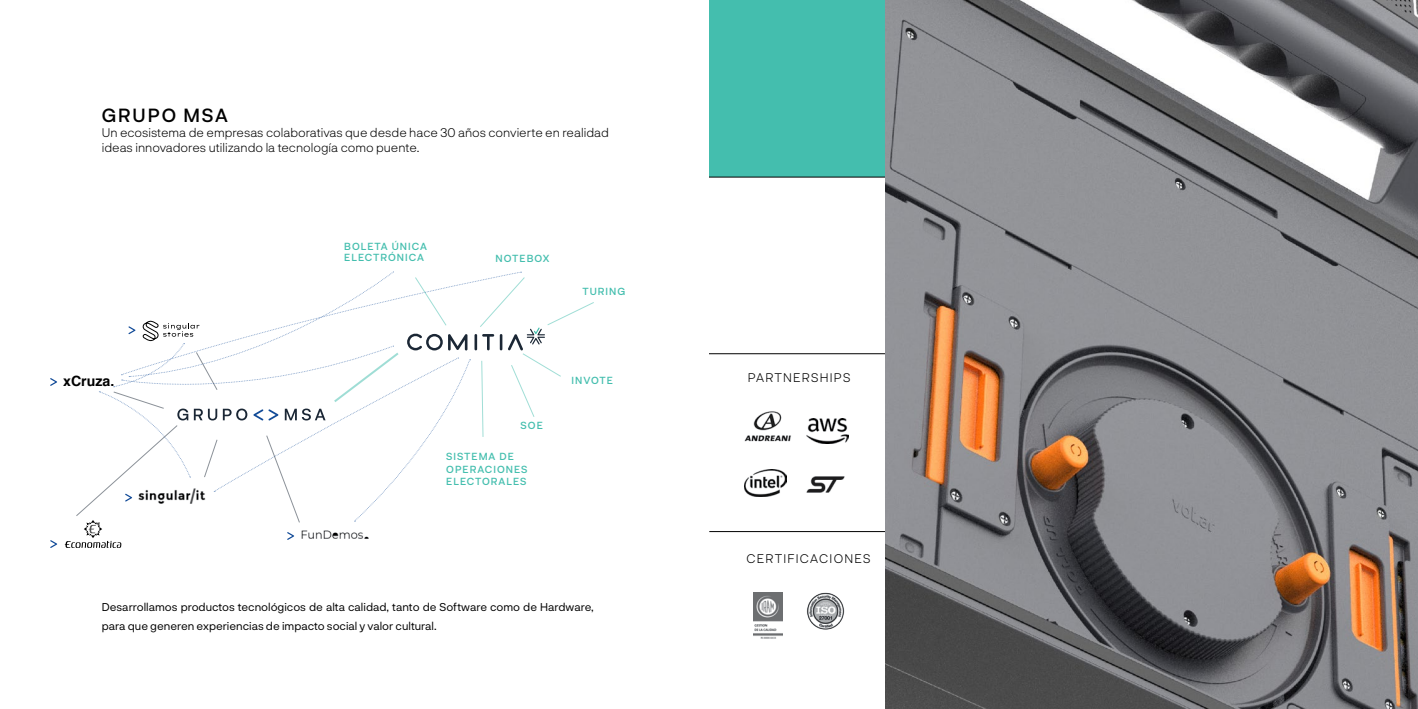
<style>
.page{position:relative;width:1418px;height:709px;background:#fff}
.page>*{position:absolute;margin:0;border:0;box-sizing:border-box;transform-origin:0 0}
.t1{font:500 18.75px "Neurial Grotesk";letter-spacing:.1em;color:#000}
.t2{font:700 14.12px "Helvetica";color:#000}
.t3{font:300 12.5px/15px "Neurial Grotesk";color:#000}
.t4{font:300 12.5px "Neurial Grotesk";letter-spacing:.1em;color:#000}
.t5{font:11.25px/18.8px "Neurial Grotesk";color:#000}
.t6{font:500 10.12px/12.4px "Neurial Grotesk";letter-spacing:.1em;color:#44beae}
</style>
<div class="page">
<div style="left:709px;top:0;width:177px;height:177px;background:#44beae"></div>
<img style="left:753px;top:593px;width:29px;height:46px">
<img style="left:807px;top:593px;width:38px;height:37px">
<hr style="left:709px;top:531px;width:204px;height:1px;background:#000">
<hr style="left:709px;top:353px;width:380px;height:1px;background:#000">
<hr style="left:709px;top:177px;width:182px;height:1px;background:#000">
<img style="left:886px;top:0;width:531px;height:709px">
<svg style="left:50px;top:378px;width:7px;height:8px"></svg>
<svg style="left:50px;top:540px;width:7px;height:8px"></svg>
<svg style="left:479px;top:272px;width:115px;height:165px"></svg>
<img style="left:744px;top:411px;width:47px;height:31px">
<img style="left:744px;top:469px;width:42px;height:28px">
<img style="left:806px;top:418px;width:42px;height:25px">
<svg style="left:65px;top:272px;width:405px;height:276px"></svg>
<img style="left:806px;top:476px;width:39px;height:16px">
<h1 class="t1" style="left:102px;top:101px;width:127px">GRUPO MSA</h1>
<p class="t3" style="left:102px;top:124px;width:508px">Un ecosistema de empresas colaborativas que desde hace 30 años convierte en realidad ideas innovadores utilizando la tecnología como puente.</p>
<p class="t2" style="left:63px;top:372px;width:53px">xCruza.</p>
<p class="t6" style="left:344px;top:240px;width:84px;line-height:11.2px">BOLETA ÚNICA<br>ELECTRÓNICA</p>
<p class="t6" style="left:495px;top:252px;width:55px">NOTEBOX</p>
<p class="t6" style="left:582px;top:285px;width:44px">TURING</p>
<p class="t6" style="left:520px;top:418px;width:24px">SOE</p>
<p class="t6" style="left:446px;top:450px;width:83px">SISTEMA DE<br>OPERACIONES<br>ELECTORALES</p>
<p class="t6" style="left:571px;top:373px;width:43px">INVOTE</p>
<p class="t5" style="left:102px;top:597px;width:493px">Desarrollamos productos tecnológicos de alta calidad, tanto de Software como de Hardware, para que generen experiencias de impacto social y valor cultural.</p>
<p class="t4" style="left:747px;top:369px;width:104px">PARTNERSHIPS</p>
<p class="t4" style="left:746px;top:550px;width:126px">CERTIFICACIONES</p>
</div>
